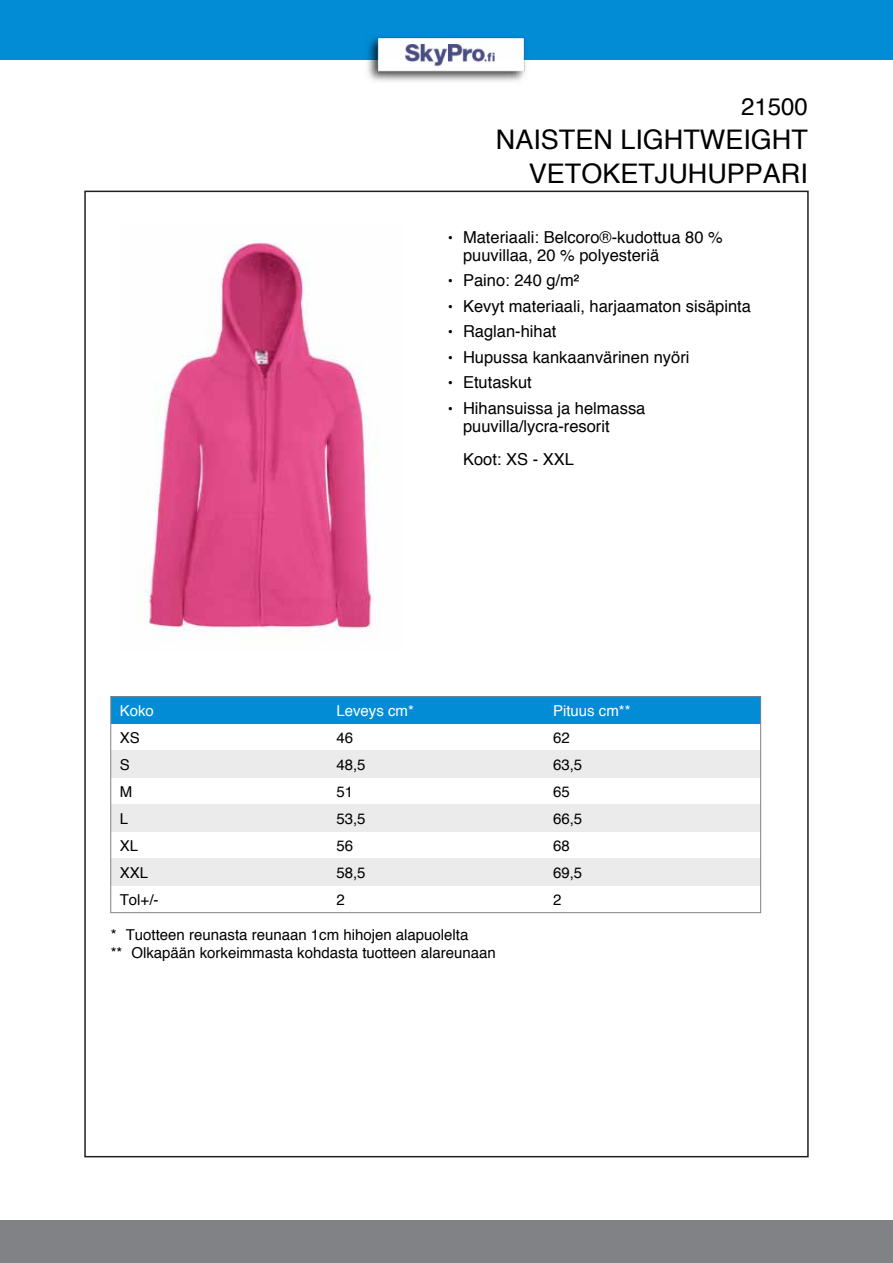
<style>
.page{position:relative;width:893px;height:1263px;background:#fff}
.page>*{position:absolute;margin:0;border:0;box-sizing:border-box;transform-origin:0 0}
.t1{font:27px "Helvetica";color:#000}
.t2{font:24px "Helvetica";color:#000}
.t3{font:16.5px/18px "Helvetica";color:#000}
.t4{font:15px/18px "Helvetica";color:#000}
.t5{font:15px "Helvetica";color:#fff}
.s1{font-size:15px}
</style>
<div class="page">
<div style="left:0;top:0;width:893px;height:60px;background:#028cd6"></div>
<div style="left:0;top:1220px;width:893px;height:43px;background:#808285"></div>
<img style="left:145px;top:242px;width:232px;height:390px">
<div style="left:111px;top:751px;width:650px;height:27px;background:#ebebeb"></div>
<div style="left:111px;top:805px;width:650px;height:27px;background:#ebebeb"></div>
<div style="left:111px;top:859px;width:650px;height:27px;background:#ebebeb"></div>
<div style="left:111px;top:697px;width:650px;height:27px;background:#028cd6"></div>
<hr style="left:111px;top:696px;width:650px;height:1px;background:#808285">
<hr style="left:111px;top:912px;width:650px;height:1px;background:#808285">
<hr style="left:110px;top:697px;width:1px;height:216px;background:#808285">
<hr style="left:760px;top:697px;width:1px;height:216px;background:#808285">
<img style="left:368px;top:37px;width:157px;height:45px">
<h2 class="t2" style="left:741px;top:88px;width:68px">21500</h2>
<h1 class="t1" style="left:496px;top:119px;width:314px">NAISTEN LIGHTWEIGHT</h1>
<h1 class="t1" style="left:529px;top:153px;width:281px">VETOKETJUHUPPARI</h1>
<p class="t3" style="left:463px;top:228px;width:261px;text-indent:-15px"><span class="s1">•</span> Materiaali: Belcoro®-kudottua 80 % puuvillaa, 20 % polyesteriä</p>
<p class="t3" style="left:448px;top:272px;width:133px"><span class="s1">•</span> Paino: 240 g/m²</p>
<p class="t3" style="left:448px;top:297px;width:304px"><span class="s1">•</span> Kevyt materiaali, harjaamaton sisäpinta</p>
<p class="t3" style="left:448px;top:323px;width:110px"><span class="s1">•</span> Raglan-hihat</p>
<p class="t3" style="left:448px;top:348px;width:243px"><span class="s1">•</span> Hupussa kankaanvärinen nyöri</p>
<p class="t3" style="left:448px;top:374px;width:85px"><span class="s1">•</span> Etutaskut</p>
<p class="t3" style="left:463px;top:399px;width:184px;text-indent:-15px"><span class="s1">•</span> Hihansuissa ja helmassa puuvilla/lycra-resorit</p>
<p class="t3" style="left:463px;top:450px;width:112px">Koot: XS - XXL</p>
<p class="t5" style="left:120px;top:699px;width:36px">Koko</p>
<p class="t5" style="left:336px;top:699px;width:79px">Leveys cm*</p>
<p class="t5" style="left:553px;top:699px;width:79px">Pituus cm**</p>
<p class="t4" style="left:120px;top:729px;width:22px">XS</p>
<p class="t4" style="left:336px;top:729px;width:18px">46</p>
<p class="t4" style="left:553px;top:729px;width:18px">62</p>
<p class="t4" style="left:120px;top:756px;width:12px">S</p>
<p class="t4" style="left:336px;top:756px;width:31px">48,5</p>
<p class="t4" style="left:553px;top:756px;width:31px">63,5</p>
<p class="t4" style="left:120px;top:783px;width:14px">M</p>
<p class="t4" style="left:336px;top:783px;width:18px">51</p>
<p class="t4" style="left:553px;top:783px;width:18px">65</p>
<p class="t4" style="left:120px;top:810px;width:10px">L</p>
<p class="t4" style="left:336px;top:810px;width:31px">53,5</p>
<p class="t4" style="left:553px;top:810px;width:31px">66,5</p>
<p class="t4" style="left:120px;top:837px;width:20px">XL</p>
<p class="t4" style="left:336px;top:837px;width:18px">56</p>
<p class="t4" style="left:553px;top:837px;width:18px">68</p>
<p class="t4" style="left:120px;top:864px;width:30px">XXL</p>
<p class="t4" style="left:336px;top:864px;width:31px">58,5</p>
<p class="t4" style="left:553px;top:864px;width:31px">69,5</p>
<p class="t4" style="left:120px;top:891px;width:40px">Tol+/-</p>
<p class="t4" style="left:336px;top:891px;width:10px">2</p>
<p class="t4" style="left:553px;top:891px;width:10px">2</p>
<p class="t4" style="left:111px;top:927px;width:387px">* Tuotteen reunasta reunaan 1cm hihojen alapuolelta<br>** Olkapään korkeimmasta kohdasta tuotteen alareunaan</p>
</div>
